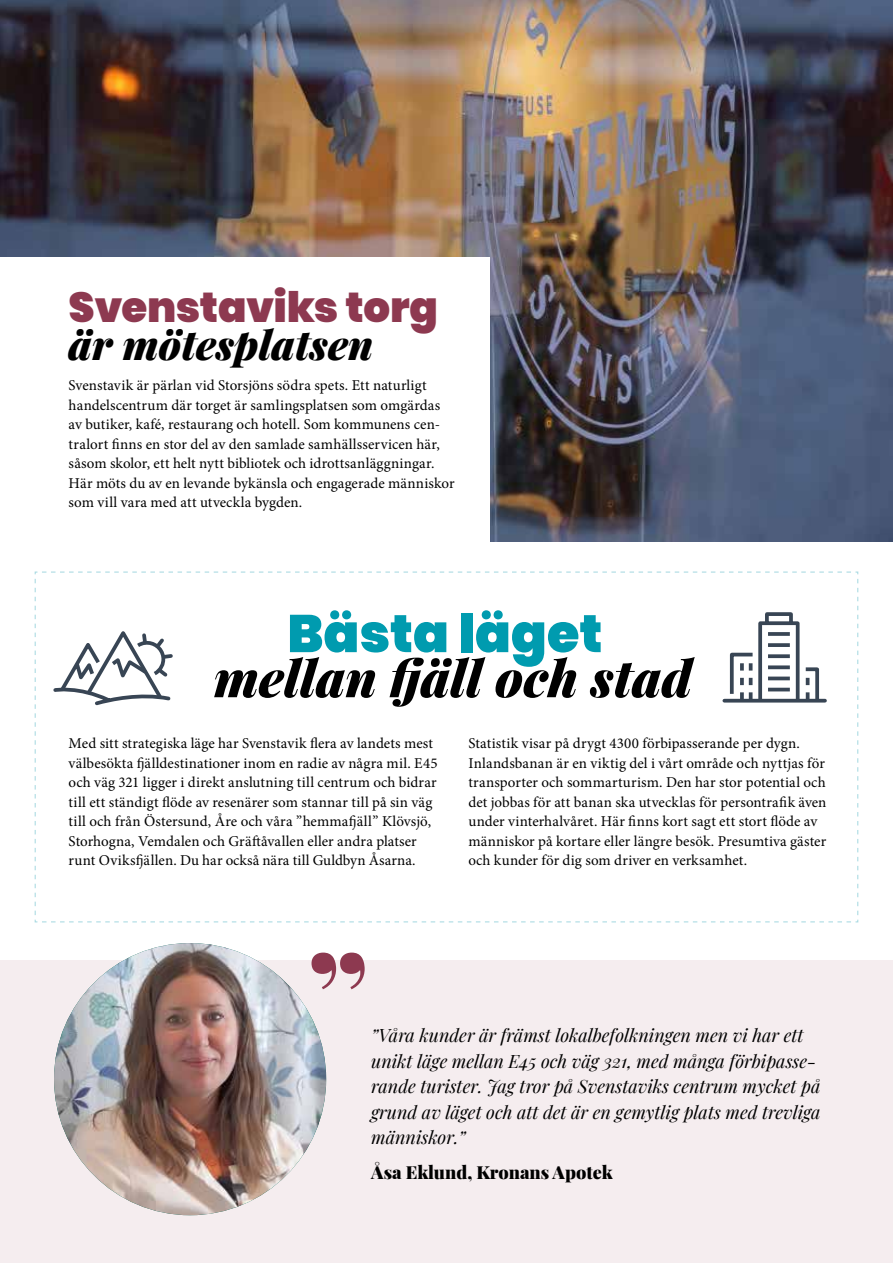
<style>
.page{position:relative;width:893px;height:1263px;background:#fff}
.page>*{position:absolute;margin:0;border:0;box-sizing:border-box;transform-origin:0 0}
.t1{font:900 124.05px "Playfair Display";color:#8d3950}
.t2{font:900 52.8px "Poppins";color:#009baf}
.t3{font:italic 900 50.7px "Playfair Display";color:#000}
.t4{font:900 42px "Poppins";letter-spacing:-.01em;color:#8d3950}
.t5{font:italic 900 40.5px "Playfair Display";color:#000}
.t6{font:italic 18px/25.5px "Playfair Display";color:#000}
.t7{font:900 18px "Playfair Display";color:#000}
.t8{font:15px/19.5px "Minion Pro";letter-spacing:.005em;color:#000}
</style>
<div class="page">
<svg style="left:34px;top:571px;width:825px;height:352px"></svg>
<img style="left:0;top:0;width:893px;height:542px">
<div style="left:0;top:257px;width:489px;height:301px;background:#fff"></div>
<div style="left:0;top:960px;width:893px;height:303px;background:#f5edef"></div>
<img style="left:54px;top:943px;width:272px;height:272px;border-radius:136px">
<hr style="left:724px;top:699px;width:101px;height:3px;background:#384554">
<svg style="left:728px;top:610px;width:93px;height:94px"></svg>
<svg style="left:51px;top:625px;width:124px;height:83px"></svg>
<h3 class="t4" style="left:69px;top:283px;width:371px">Svenstaviks torg</h3>
<h3 class="t5" style="left:69px;top:311px;width:306px">är mötesplatsen</h3>
<p class="t8" style="left:69px;top:376px;width:387px">Svenstavik är pärlan vid Storsjöns södra spets. Ett naturligt handelscentrum där torget är samlingsplatsen som omgärdas av butiker, kafé, restaurang och hotell. Som kommunens cen&shy;tralort finns en stor del av den samlade samhällsservicen här, såsom skolor, ett helt nytt bibliotek och idrottsanläggningar.<br>Här möts du av en levande bykänsla och engagerade människor som vill vara med att utveckla bygden.</p>
<h2 class="t2" style="left:287px;top:603px;width:317px">Bästa läget</h2>
<h3 class="t3" style="left:214px;top:636px;width:480px">mellan fjäll och stad</h3>
<p class="t8" style="left:69px;top:734px;width:371px">Med sitt strategiska läge har Svenstavik flera av landets mest välbesökta fjälldestinationer inom en radie av några mil. E45 och väg 321 ligger i direkt anslutning till centrum och bidrar till ett ständigt flöde av resenärer som stannar till på sin väg till och från Östersund, Åre och våra ”hemmafjäll” Klövsjö, Storhogna, Vemdalen och Gräftåvallen eller andra platser runt Oviksfjällen. Du har också nära till Guldbyn Åsarna.</p>
<p class="t8" style="left:468px;top:734px;width:360px">Statistik visar på drygt 4300 förbipasserande per dygn.<br>Inlandsbanan är en viktig del i vårt område och nyttjas för transporter och sommarturism. Den har stor potential och det jobbas för att banan ska utvecklas för persontrafik även under vinterhalvåret. Här finns kort sagt ett stort flöde av människor på kortare eller längre besök. Presumtiva gäster och kunder för dig som driver en verksamhet.</p>
<h1 class="t1" style="left:308px;top:897px;width:62px">”</h1>
<p class="t6" style="left:371px;top:1021px;width:451px">”Våra kunder är främst lokalbefolkningen men vi har ett unikt läge mellan E45 och väg 321, med många förbipasse&shy;rande turister. Jag tror på Svenstaviks centrum mycket på grund av läget och att det är en gemytlig plats med trevliga människor.”</p>
<p class="t7" style="left:371px;top:1158px;width:243px">Åsa Eklund, Kronans Apotek</p>
</div>
